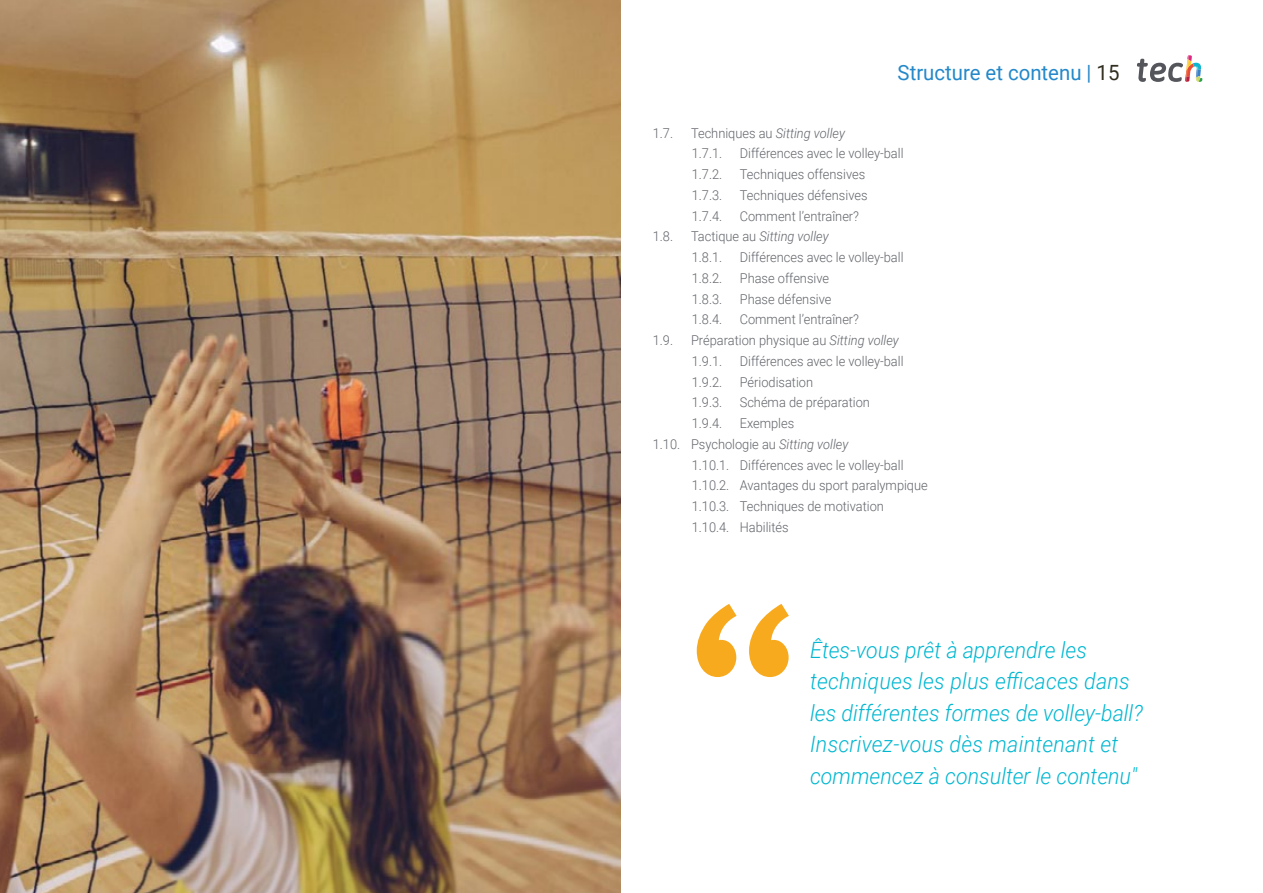
<style>
.page{position:relative;width:1263px;height:893px;background:#fff}
.page>*{position:absolute;margin:0;border:0;box-sizing:border-box;transform-origin:0 0}
.t1{font:italic 300 22.5px/31.5px "Roboto";color:#00b7d1;scale:.95 1}
.t2{font:21px "Roboto";color:#2488c9}
.t3{font:300 13.5px/20.7px "Roboto";color:#61646a;scale:.95 1}
.s1{color:#312e20}
.s2{font-style:italic}
</style>
<div class="page">
<img style="left:0;top:0;width:621px;height:893px">
<svg style="left:1137px;top:55px;width:65px;height:27px"></svg>
<svg style="left:697px;top:604px;width:92px;height:73px"></svg>
<h2 class="t2" style="left:898px;top:57px;width:223px">Structure et contenu | <span class="s1">15</span></h2>
<p class="t3" style="left:653px;top:122px;width:23px">1.7.</p>
<p class="t3" style="left:691px;top:122px;width:164px">Techniques au <span class="s2">Sitting volley<br></span>1.7.1.</p>
<p class="t3" style="left:740px;top:143px;width:174px">Différences avec le volley-ball</p>
<p class="t3" style="left:692px;top:164px;width:34px">1.7.2.</p>
<p class="t3" style="left:740px;top:164px;width:134px">Techniques offensives</p>
<p class="t3" style="left:692px;top:184px;width:34px">1.7.3.</p>
<p class="t3" style="left:740px;top:184px;width:136px">Techniques défensives</p>
<p class="t3" style="left:692px;top:205px;width:34px">1.7.4.</p>
<p class="t3" style="left:740px;top:205px;width:127px">Comment l’entraîner?</p>
<p class="t3" style="left:653px;top:226px;width:23px">1.8.</p>
<p class="t3" style="left:691px;top:226px;width:146px">Tactique au <span class="s2">Sitting volley<br></span>1.8.1.</p>
<p class="t3" style="left:740px;top:247px;width:174px">Différences avec le volley-ball</p>
<p class="t3" style="left:692px;top:267px;width:34px">1.8.2.</p>
<p class="t3" style="left:740px;top:267px;width:96px">Phase offensive</p>
<p class="t3" style="left:692px;top:288px;width:34px">1.8.3.</p>
<p class="t3" style="left:740px;top:288px;width:98px">Phase défensive</p>
<p class="t3" style="left:692px;top:309px;width:34px">1.8.4.</p>
<p class="t3" style="left:740px;top:309px;width:127px">Comment l’entraîner?</p>
<p class="t3" style="left:653px;top:330px;width:23px">1.9.</p>
<p class="t3" style="left:691px;top:330px;width:220px">Préparation physique au <span class="s2">Sitting volley<br></span>1.9.1.</p>
<p class="t3" style="left:740px;top:350px;width:174px">Différences avec le volley-ball</p>
<p class="t3" style="left:692px;top:371px;width:34px">1.9.2.</p>
<p class="t3" style="left:740px;top:371px;width:79px">Périodisation</p>
<p class="t3" style="left:692px;top:392px;width:34px">1.9.3.</p>
<p class="t3" style="left:740px;top:392px;width:139px">Schéma de préparation</p>
<p class="t3" style="left:692px;top:413px;width:34px">1.9.4.</p>
<p class="t3" style="left:740px;top:413px;width:59px">Exemples</p>
<p class="t3" style="left:653px;top:433px;width:207px">1.10. Psychologie au <span class="s2">Sitting volley</span></p>
<p class="t3" style="left:692px;top:454px;width:224px">1.10.1. Différences avec le volley-ball</p>
<p class="t3" style="left:692px;top:475px;width:250px">1.10.2. Avantages du sport paralympique</p>
<p class="t3" style="left:692px;top:496px;width:204px">1.10.3. Techniques de motivation</p>
<p class="t3" style="left:692px;top:516px;width:104px">1.10.4. Habilités</p>
<h1 class="t1" style="left:810px;top:633px;width:352px">Êtes-vous prêt à apprendre les techniques les plus efficaces dans les différentes formes de volley-ball?<br>Inscrivez-vous dès maintenant et commencez à consulter le contenu"</h1>
</div>
